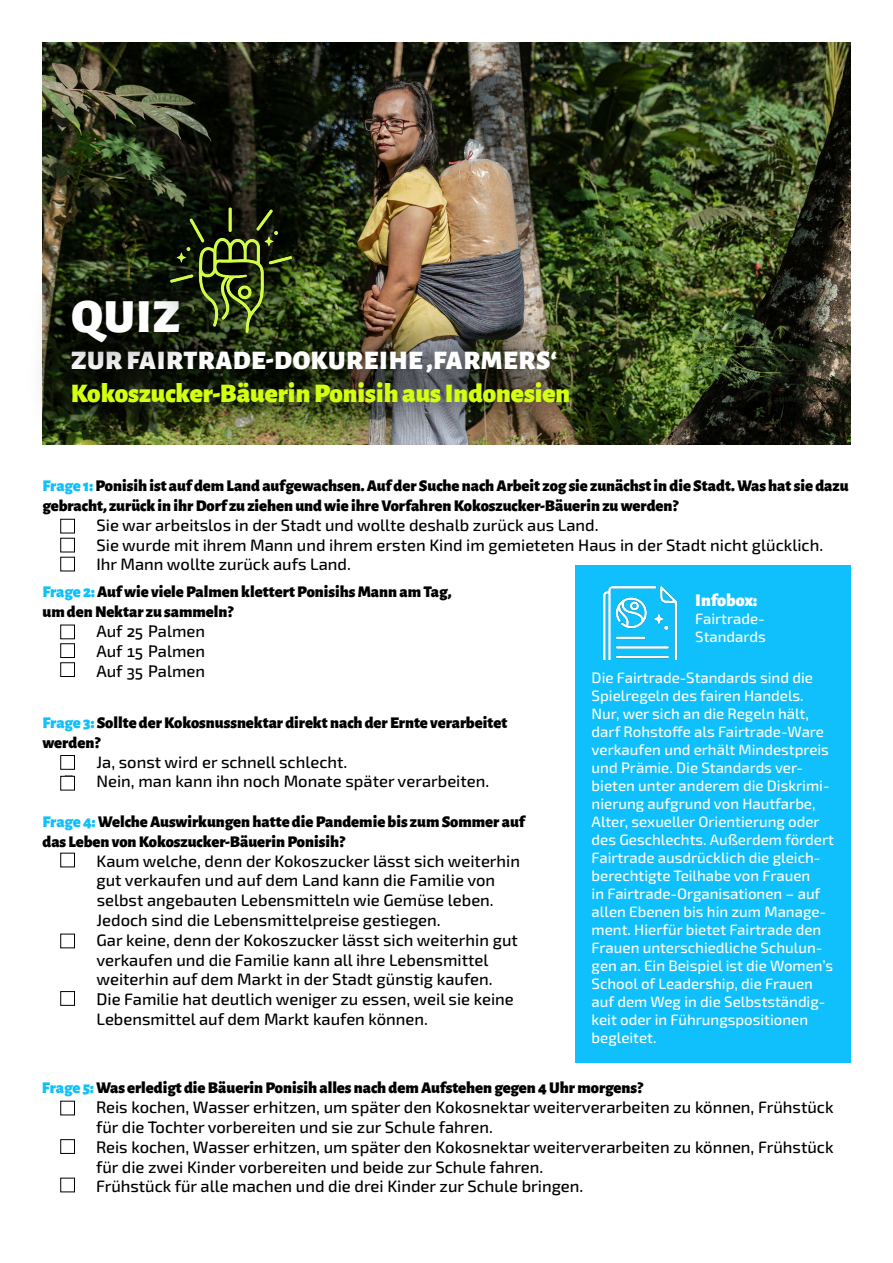
<style>
.page{position:relative;width:893px;height:1263px;background:#fff}
.page>*{position:absolute;margin:0;border:0;box-sizing:border-box;transform-origin:0 0}
.t1{font:900 48px "Alegreya Sans";color:#fff}
.t2{font:900 27px "Alegreya Sans";color:#d4ff11}
.t3{font:900 27px "Alegreya Sans";letter-spacing:.02em;color:#fff}
.t4{font:900 18px "Alegreya Sans";color:#fff}
.t5{font:500 16.5px/19.8px "Exo 2";color:#000}
.t6{font:900 16.5px/19.8px "Alegreya Sans";color:#000}
.t7{font:500 15px/18px "Exo 2";color:#fff}
.s1{color:#0fc0fc}
</style>
<div class="page">
<div style="left:575px;top:566px;width:275px;height:497px;background:#0fc0fc"></div>
<img style="left:43px;top:43px;width:807px;height:401px">
<div style="left:26px;top:305px;width:588px;height:144px;background:#000;opacity:.75"></div>
<div style="left:28px;top:255px;width:196px;height:130px;background:#000;opacity:.75"></div>
<div style="left:157px;top:197px;width:147px;height:151px;background:#000;opacity:.75"></div>
<img style="left:157px;top:197px;width:147px;height:147px">
<img style="left:603px;top:586px;width:73px;height:74px">
<div style="left:60px;top:625px;width:15px;height:14px;border:1px solid #000"></div>
<div style="left:60px;top:643px;width:15px;height:15px;border:1px solid #000"></div>
<div style="left:60px;top:662px;width:15px;height:15px;border:1px solid #000"></div>
<div style="left:60px;top:776px;width:15px;height:14px;border:1px solid #000"></div>
<div style="left:60px;top:755px;width:15px;height:15px;border:1px solid #000"></div>
<div style="left:60px;top:853px;width:15px;height:14px;border:1px solid #000"></div>
<div style="left:60px;top:934px;width:15px;height:14px;border:1px solid #000"></div>
<div style="left:60px;top:991px;width:15px;height:15px;border:1px solid #000"></div>
<div style="left:60px;top:1101px;width:15px;height:14px;border:1px solid #000"></div>
<div style="left:60px;top:1139px;width:15px;height:15px;border:1px solid #000"></div>
<div style="left:60px;top:1178px;width:15px;height:14px;border:1px solid #000"></div>
<div style="left:60px;top:519px;width:15px;height:14px;border:1px solid #000"></div>
<div style="left:60px;top:538px;width:15px;height:14px;border:1px solid #000"></div>
<div style="left:60px;top:557px;width:15px;height:14px;border:1px solid #000"></div>
<h1 class="t1" style="left:71px;top:278px;width:110px">QUIZ</h1>
<h2 class="t3" style="left:71px;top:339px;width:488px">ZUR FAIRTRADE-DOKUREIHE ,FARMERS‘</h2>
<h2 class="t2" style="left:71px;top:371px;width:501px">Kokoszucker-Bäuerin Ponisih aus Indonesien</h2>
<p class="t6" style="left:43px;top:474px;width:807px"><span class="s1">Frage 1:</span> Ponisih ist auf dem Land aufgewachsen. Auf der Suche nach Arbeit zog sie zunächst in die Stadt. Was hat sie dazu gebracht, zurück in ihr Dorf zu ziehen und wie ihre Vorfahren Kokoszucker-Bäuerin zu werden?</p>
<p class="t5" style="left:64px;top:514px;width:536px">□ Sie war arbeitslos in der Stadt und wollte deshalb zurück aus Land.</p>
<p class="t5" style="left:64px;top:534px;width:761px">□ Sie wurde mit ihrem Mann und ihrem ersten Kind im gemieteten Haus in der Stadt nicht glücklich.</p>
<p class="t5" style="left:64px;top:554px;width:289px">□ Ihr Mann wollte zurück aufs Land.</p>
<p class="t6" style="left:42px;top:581px;width:410px"><span class="s1">Frage 2:</span> Auf wie viele Palmen klettert Ponisihs Mann am Tag, um den Nektar zu sammeln?</p>
<p class="t5" style="left:64px;top:621px;width:143px">□ Auf 25 Palmen</p>
<p class="t5" style="left:64px;top:640px;width:143px">□ Auf 15 Palmen</p>
<p class="t5" style="left:64px;top:660px;width:143px">□ Auf 35 Palmen</p>
<p class="t4" style="left:695px;top:586px;width:64px">Infobox:</p>
<p class="t7" style="left:695px;top:609px;width:72px">Fairtrade-<br>Standards</p>
<p class="t7" style="left:592px;top:668px;width:244px">Die Fairtrade-Standards sind die Spielregeln des fairen Handels.<br>Nur, wer sich an die Regeln hält, darf Rohstoffe als Fairtrade-Ware verkaufen und erhält Mindestpreis und Prämie. Die Standards ver&shy;bieten unter anderem die Diskrimi&shy;nierung aufgrund von Hautfarbe, Alter, sexueller Orientierung oder des Geschlechts. Außerdem fördert Fairtrade ausdrücklich die gleich&shy;berechtigte Teilhabe von Frauen<br>in Fairtrade-Organisationen – auf allen Ebenen bis hin zum Manage&shy;ment. Hierfür bietet Fairtrade den Frauen unterschiedliche Schulun&shy;gen an. Ein Beispiel ist die Women’s School of Leadership, die Frauen auf dem Weg in die Selbstständig&shy;keit oder in Führungspositionen begleitet.</p>
<p class="t6" style="left:43px;top:711px;width:466px"><span class="s1">Frage 3:</span> Sollte der Kokosnussnektar direkt nach der Ernte verarbeitet werden?</p>
<p class="t5" style="left:97px;top:751px;width:252px">Ja, sonst wird er schnell schlecht.</p>
<p class="t5" style="left:64px;top:771px;width:427px">□ Nein, man kann ihn noch Monate später verarbeiten.</p>
<p class="t6" style="left:43px;top:810px;width:484px"><span class="s1">Frage 4:</span> Welche Auswirkungen hatte die Pandemie bis zum Sommer auf das Leben von Kokoszucker-Bäuerin Ponisih?</p>
<p class="t5" style="left:97px;top:850px;width:425px">Kaum welche, denn der Kokoszucker lässt sich weiterhin gut verkaufen und auf dem Land kann die Familie von selbst angebauten Lebensmitteln wie Gemüse leben.<br>Jedoch sind die Lebensmittelpreise gestiegen.</p>
<p class="t5" style="left:64px;top:929px;width:456px;text-align:center">□ Gar keine, denn der Kokoszucker lässt sich weiterhin gut verkaufen und die Familie kann all ihre Lebensmittel weiterhin auf dem Markt in der Stadt günstig kaufen.</p>
<p class="t5" style="left:97px;top:989px;width:419px;text-indent:-33px">□ Die Familie hat deutlich weniger zu essen, weil sie keine<br>Lebensmittel auf dem Markt kaufen können.</p>
<p class="t6" style="left:42px;top:1077px;width:602px"><span class="s1">Frage 5:</span> Was erledigt die Bäuerin Ponisih alles nach dem Aufstehen gegen 4 Uhr morgens?</p>
<p class="t5" style="left:96px;top:1097px;width:739px;text-indent:-33px">□ Reis kochen, Wasser erhitzen, um später den Kokosnektar weiterverarbeiten zu können, Frühstück für die Tochter vorbereiten und sie zur Schule fahren.</p>
<p class="t5" style="left:96px;top:1136px;width:739px;text-indent:-33px">□ Reis kochen, Wasser erhitzen, um später den Kokosnektar weiterverarbeiten zu können, Frühstück für die zwei Kinder vorbereiten und beide zur Schule fahren.</p>
<p class="t5" style="left:63px;top:1176px;width:522px">□ Frühstück für alle machen und die drei Kinder zur Schule bringen.</p>
</div>
